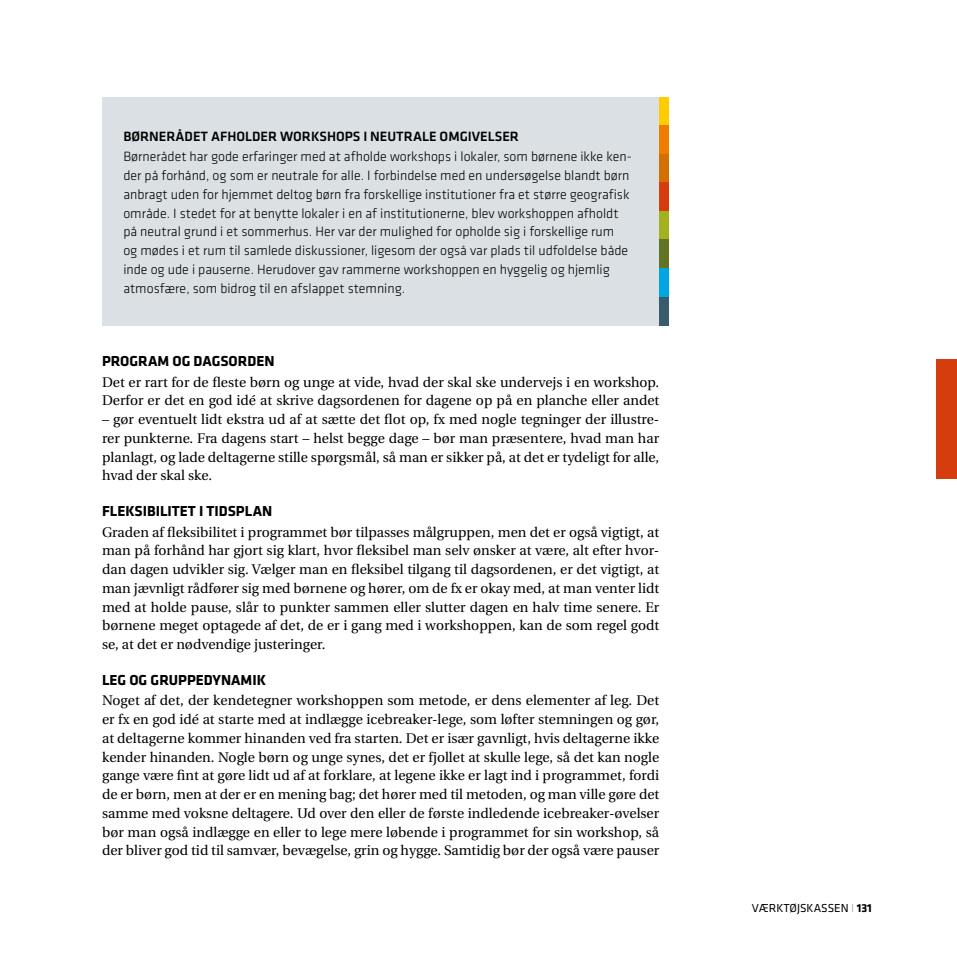
<style>
.page{position:relative;width:957px;height:957px;background:#fff}
.page>*{position:absolute;margin:0;border:0;box-sizing:border-box;transform-origin:0 0}
.t1{font:700 15px "Klavika";color:#000}
.t2{font:13.95px/18.8px "Utopia";color:#000;text-align:justify}
.t3{font:300 13.95px/18.8px "Klavika";color:#000}
.t4{font:500 13.95px "Klavika";color:#000}
.t5{font:12px "Klavika";color:#000}
.s1{font-weight:300;color:#9d9d9c}
.s2{font-weight:700}
</style>
<div class="page">
<div style="left:936px;top:359px;width:21px;height:119px;background:#d53d0e"></div>
<div style="left:102px;top:97px;width:557px;height:228px;background:#dae0e3"></div>
<div style="left:659px;top:97px;width:10px;height:28px;background:#fc0"></div>
<div style="left:659px;top:125px;width:10px;height:29px;background:#ef7d00"></div>
<div style="left:659px;top:154px;width:10px;height:28px;background:#d47000"></div>
<div style="left:659px;top:182px;width:10px;height:29px;background:#d53d0e"></div>
<div style="left:659px;top:211px;width:10px;height:29px;background:#a2b21e"></div>
<div style="left:659px;top:240px;width:10px;height:28px;background:#627423"></div>
<div style="left:659px;top:268px;width:10px;height:29px;background:#00a6e2"></div>
<div style="left:659px;top:297px;width:10px;height:28px;background:#385c6b"></div>
<p class="t4" style="left:123px;top:129px;width:397px">BØRNERÅDET AFHOLDER WORKSHOPS I NEUTRALE OMGIVELSER</p>
<p class="t3" style="left:123px;top:148px;width:510px">Børnerådet har gode erfaringer med at afholde workshops i lokaler, som børnene ikke ken&shy;der på forhånd, og som er neutrale for alle. I forbindelse med en undersøgelse blandt børn anbragt uden for hjemmet deltog børn fra forskellige institutioner fra et større geografisk område. I stedet for at benytte lokaler i en af institutionerne, blev workshoppen afholdt på neutral grund i et sommerhus. Her var der mulighed for opholde sig i forskellige rum<br>og mødes i et rum til samlede diskussioner, ligesom der også var plads til udfoldelse både inde og ude i pauserne. Herudover gav rammerne workshoppen en hyggelig og hjemlig atmosfære, som bidrog til en afslappet stemning.</p>
<p class="t1" style="left:102px;top:353px;width:174px">PROGRAM OG DAGSORDEN</p>
<p class="t2" style="left:102px;top:373px;width:559px">Det er rart for de fleste børn og unge at vide, hvad der skal ske undervejs i en workshop.<br>Derfor er det en god idé at skrive dagsordenen for dagene op på en planche eller andet</p>
<p class="t2" style="left:102px;top:410px;width:559px">– gør eventuelt lidt ekstra ud af at sætte det flot op, fx med nogle tegninger der illustre&shy;rer punkterne. Fra dagens start – helst begge dage – bør man præsentere, hvad man har planlagt, og lade deltagerne stille spørgsmål, så man er sikker på, at det er tydeligt for alle, hvad der skal ske.</p>
<p class="t1" style="left:102px;top:503px;width:172px">FLEKSIBILITET I TIDSPLAN</p>
<p class="t2" style="left:102px;top:523px;width:559px">Graden af fleksibilitet i programmet bør tilpasses målgruppen, men det er også vigtigt, at man på forhånd har gjort sig klart, hvor fleksibel man selv ønsker at være, alt efter hvor&shy;dan dagen udvikler sig. Vælger man en fleksibel tilgang til dagsordenen, er det vigtigt, at man jævnligt rådfører sig med børnene og hører, om de fx er okay med, at man venter lidt med at holde pause, slår to punkter sammen eller slutter dagen en halv time senere. Er børnene meget optagede af det, de er i gang med i workshoppen, kan de som regel godt se, at det er nødvendige justeringer.</p>
<p class="t1" style="left:102px;top:672px;width:165px">LEG OG GRUPPEDYNAMIK</p>
<p class="t2" style="left:102px;top:691px;width:559px">Noget af det, der kendetegner workshoppen som metode, er dens elementer af leg. Det er fx en god idé at starte med at indlægge icebreaker-lege, som løfter stemningen og gør, at deltagerne kommer hinanden ved fra starten. Det er især gavnligt, hvis deltagerne ikke kender hinanden. Nogle børn og unge synes, det er fjollet at skulle lege, så det kan nogle gange være fint at gøre lidt ud af at forklare, at legene ikke er lagt ind i programmet, fordi de er børn, men at der er en mening bag; det hører med til metoden, og man ville gøre det samme med voksne deltagere. Ud over den eller de første indledende icebreaker-øvelser bør man også indlægge en eller to lege mere løbende i programmet for sin workshop, så der bliver god tid til samvær, bevægelse, grin og hygge. Samtidig bør der også være pauser</p>
<p class="t5" style="left:751px;top:901px;width:122px">VÆRKTØJSKASSEN <span class="s1">I</span> <span class="s2">131</span></p>
</div>
